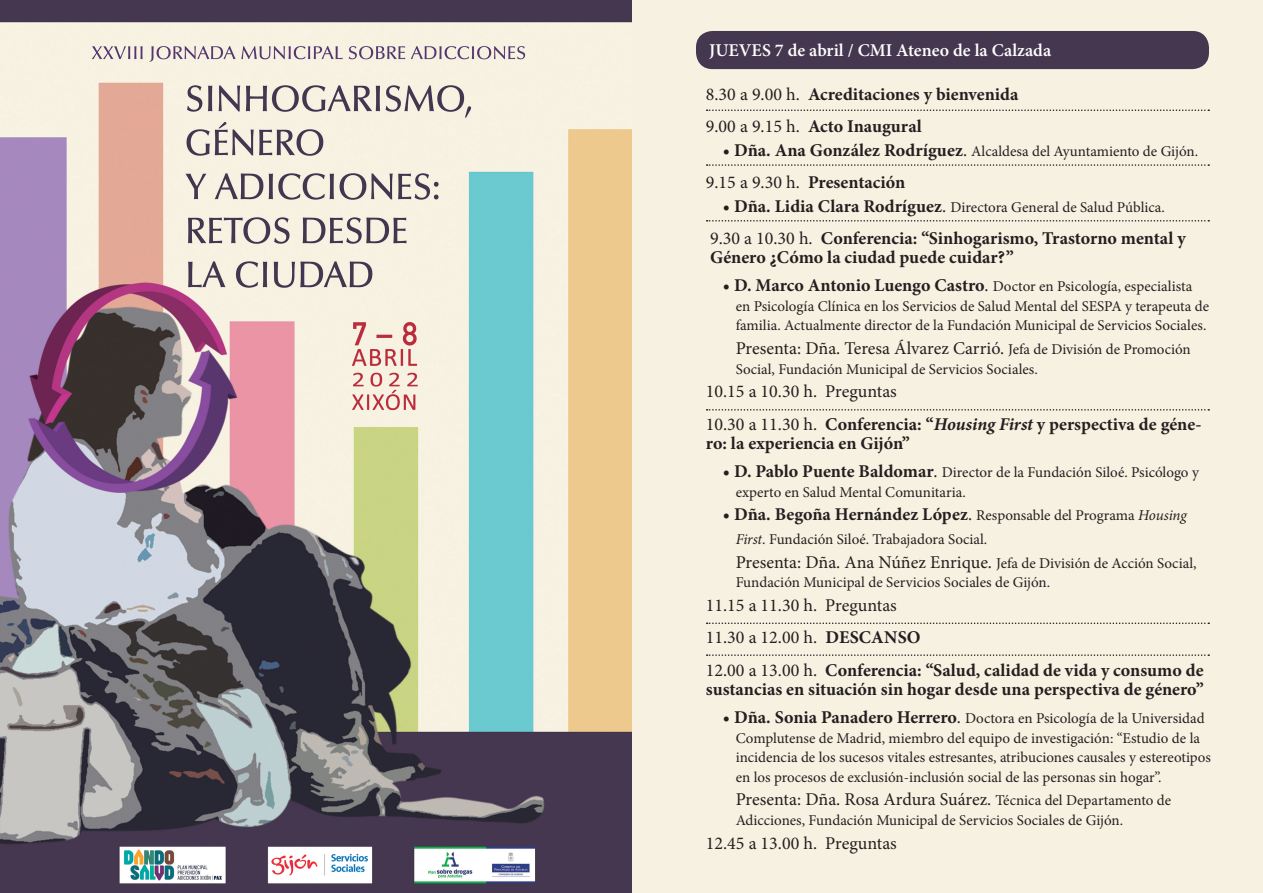
<style>
.page{position:relative;width:1263px;height:893px;background:#fff}
.page>*{position:absolute;margin:0;border:0;box-sizing:border-box;transform-origin:0 0}
.t1{font:700 18px/19.5px "Minion Pro";color:#231f20}
.t2{font:18px "Minion Pro";color:#231f20}
.t3{font:600 18px "Minion Pro";color:#fff}
.t4{font:15px "Minion Pro";color:#231f20}
.s1{font-weight:400}
.s2{font-weight:700;font-size:18px}
.s3{font-size:18px}
.s4{font-size:15px}
.s5{font-style:italic}
.s6{font-weight:400;font-size:15px}
.s7{font-weight:400;font-style:italic;font-size:15px}
.s8{font-weight:700}
</style>
<div class="page">
<div style="left:631px;top:0;width:632px;height:893px;background:#f7f1e1"></div>
<img style="left:0;top:0;width:631px;height:893px">
<div style="left:696px;top:31px;width:513px;height:38px;background:#45374f;border-radius:16px"></div>
<svg style="left:707px;top:109px;width:502px;height:2px"></svg>
<svg style="left:707px;top:164px;width:502px;height:2px"></svg>
<svg style="left:707px;top:220px;width:502px;height:2px"></svg>
<svg style="left:707px;top:622px;width:502px;height:2px"></svg>
<svg style="left:707px;top:654px;width:502px;height:2px"></svg>
<svg style="left:707px;top:409px;width:502px;height:2px"></svg>
<p class="t3" style="left:709px;top:37px;width:344px">JUEVES 7 de abril / CMI Ateneo de la Calzada</p>
<p class="t1" style="left:706px;top:84px;width:314px"><span class="s1">8.30 a 9.00 h.</span> Acreditaciones y bienvenida</p>
<p class="t1" style="left:706px;top:116px;width:217px"><span class="s1">9.00 a 9.15 h.</span> Acto Inaugural</p>
<p class="t4" style="left:723px;top:141px;width:477px"><span class="s2">• Dña. Ana González Rodríguez</span><span class="s3">.</span> Alcaldesa del Ayuntamiento de Gijón.</p>
<p class="t1" style="left:706px;top:172px;width:201px"><span class="s1">9.15 a 9.30 h.</span> Presentación</p>
<p class="t4" style="left:723px;top:197px;width:443px"><span class="s2">• Dña. Lidia Clara Rodríguez</span><span class="s3">.</span> Directora General de Salud Pública.</p>
<p class="t1" style="left:710px;top:228px;width:477px"><span class="s1">9.30 a 10.30 h.</span> Conferencia: “Sinhogarismo, Trastorno mental y</p>
<p class="t1" style="left:710px;top:248px;width:305px">Género ¿Cómo la ciudad puede cuidar?”</p>
<p class="t4" style="left:723px;top:276px;width:471px"><span class="s2">• D. Marco Antonio Luengo Castro</span><span class="s3">.</span> Doctor en Psicología, especialista</p>
<p class="t4" style="left:736px;top:296px;width:475px">en Psicología Clínica en los Servicios de Salud Mental del SESPA y terapeuta de</p>
<p class="t4" style="left:736px;top:315px;width:472px">familia. Actualmente director de la Fundación Municipal de Servicios Sociales.</p>
<p class="t2" style="left:736px;top:336px;width:457px">Presenta: Dña. Teresa Álvarez Carrió. <span class="s4">Jefa de División de Promoción</span></p>
<p class="t4" style="left:736px;top:359px;width:304px">Social, Fundación Municipal de Servicios Sociales.</p>
<p class="t2" style="left:706px;top:380px;width:192px">10.15 a 10.30 h. Preguntas</p>
<p class="t1" style="left:706px;top:414px;width:497px"><span class="s1">10.30 a 11.30 h.</span> Conferencia: “<span class="s5">Housing First</span> y perspectiva de géne&shy;ro: la experiencia en Gijón”</p>
<p class="t4" style="left:723px;top:462px;width:477px"><span class="s2">• D. Pablo Puente Baldomar</span><span class="s3">.</span> Director de la Fundación Siloé. Psicólogo y</p>
<p class="t4" style="left:736px;top:482px;width:232px">experto en Salud Mental Comunitaria.</p>
<p class="t1" style="left:723px;top:505px;width:465px">• Dña. Begoña Hernández López<span class="s1">.</span> <span class="s6">Responsable del Programa</span> <span class="s7">Housing</span></p>
<p class="t4" style="left:736px;top:529px;width:253px"><span class="s5">First</span>. Fundación Siloé. Trabajadora Social.</p>
<p class="t2" style="left:736px;top:550px;width:462px">Presenta: Dña. Ana Núñez Enrique. <span class="s4">Jefa de División de Acción Social,</span></p>
<p class="t4" style="left:736px;top:573px;width:316px">Fundación Municipal de Servicios Sociales de Gijón.</p>
<p class="t2" style="left:706px;top:593px;width:192px">11.15 a 11.30 h. Preguntas</p>
<p class="t2" style="left:706px;top:626px;width:216px">11.30 a 12.00 h. <span class="s8">DESCANSO</span></p>
<p class="t1" style="left:706px;top:660px;width:499px"><span class="s1">12.00 a 13.00 h.</span> Conferencia: “Salud, calidad de vida y consumo de sustancias en situación sin hogar desde una perspectiva de género”</p>
<p class="t4" style="left:723px;top:708px;width:483px"><span class="s2">• Dña. Sonia Panadero Herrero</span><span class="s3">.</span> Doctora en Psicología de la Universidad</p>
<p class="t4" style="left:736px;top:728px;width:466px">Complutense de Madrid, miembro del equipo de investigación: “Estudio de la</p>
<p class="t4" style="left:736px;top:747px;width:477px">incidencia de los sucesos vitales estresantes, atribuciones causales y estereotipos</p>
<p class="t4" style="left:736px;top:767px;width:427px">en los procesos de exclusión-inclusión social de las personas sin hogar”.</p>
<p class="t2" style="left:736px;top:788px;width:437px">Presenta: Dña. Rosa Ardura Suárez. <span class="s4">Técnica del Departamento de</span></p>
<p class="t4" style="left:736px;top:810px;width:389px">Adicciones, Fundación Municipal de Servicios Sociales de Gijón.</p>
<p class="t2" style="left:706px;top:831px;width:192px">12.45 a 13.00 h. Preguntas</p>
</div>
